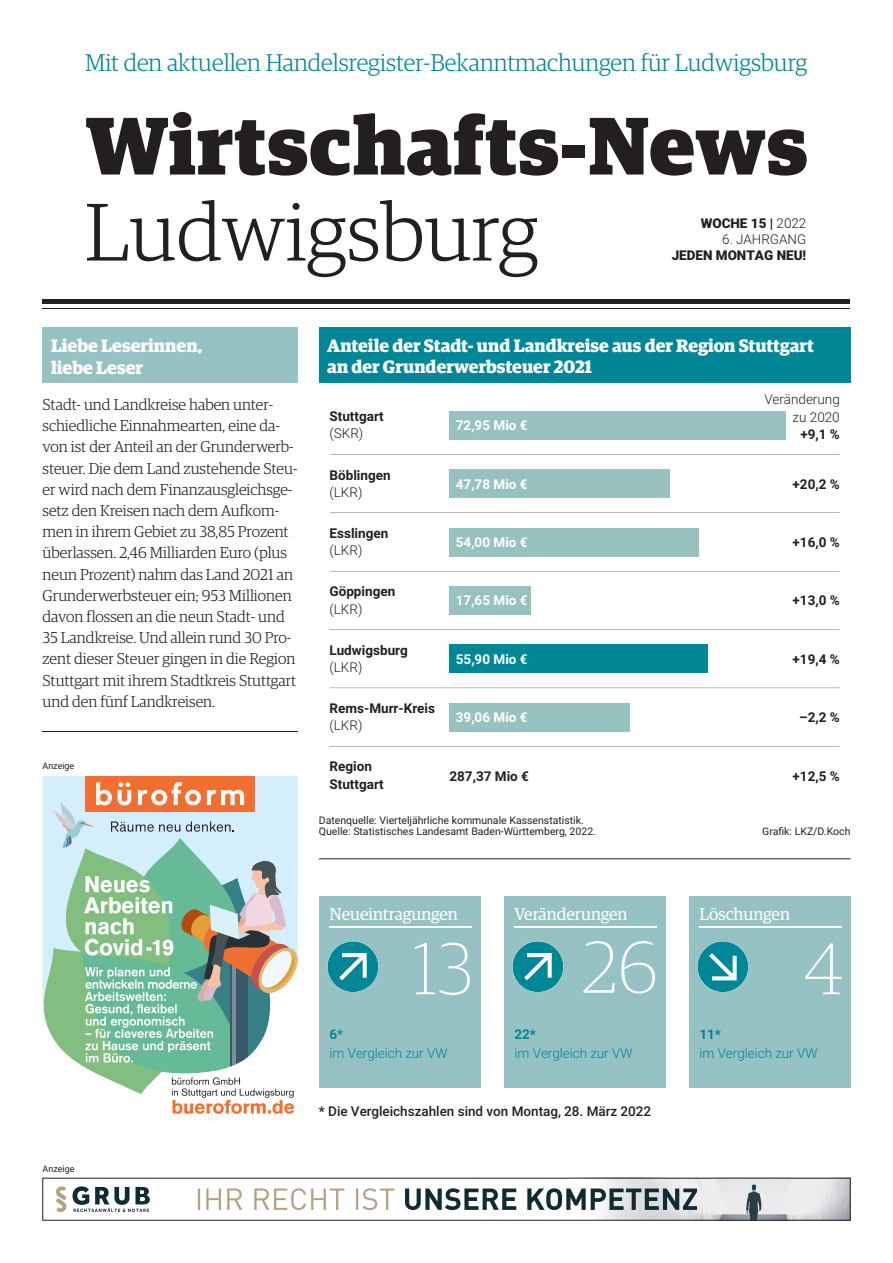
<style>
.page{position:relative;width:893px;height:1263px;background:#fff}
.page>*{position:absolute;margin:0;border:0;box-sizing:border-box;transform-origin:0 0}
.t1{font:81.75px/85.9px "Guardian Egyp Black Standard,Extra Bold,normal 00";letter-spacing:.01em;color:#231f20}
.t2{font:73.5px "Guardian Egyp Thin Standard,275,normal 00";color:#fff}
.t3{font:24.15px "Guardian Egyp Light Standard,Light,normal 00";color:#008795}
.t4{font:18px/21px "Guardian Egyp Bold 00";color:#fff}
.t5{font:18px/22.4px "Guardian Egyp Bold Standard,Bold,normal 00";color:#fff}
.t6{font:17.25px "Guardian Egyp Regular Standard,Normal,normal 00";color:#fff}
.t7{font:15.75px/21.1px "Guardian Egyp Light Standard,Light,normal 00";color:#231f20}
.t8{font:13.5px/17.2px "Roboto Bold 00";color:#231f20}
.t9{font:13.5px/18.3px "Roboto Light Standard,Light,normal 00";color:#008795}
.t10{font:13.5px "Roboto Bold 00";color:#fff}
.t11{font:13.5px "Roboto Medium Standard,Medium,normal 00";color:#231f20}
.t12{font:13.5px/16.4px "Roboto Black Standard,Black,normal 00";color:#231f20;text-align:right}
.t13{font:13.5px/17.2px "Roboto Light 00";color:#231f20;text-align:right}
.t14{font:10.5px "Roboto Regular 00";color:#231f20}
.t15{font:9px "Roboto";color:#231f20}
.t16{font:9px "Roboto Standard,Normal,normal 00";letter-spacing:-.005em;color:#231f20}
.s1{font-family:"Guardian Egyp Light Standard,Light,normal 00"}
.s2{font-family:"Roboto Light Standard,Light,normal 00"}
.s3{font-family:"Roboto Light 00"}
.s4{font-family:"Roboto Bold 01"}
.s5{font-family:"Roboto Light 02"}
.s6{font-family:"Roboto Bold 00"}
.s7{font-family:"Roboto Bold 02"}
.s8{font-family:"Roboto Regular 02"}
.s9{font-family:"Roboto Regular 01"}
.s10{font-family:"Roboto Standard,Bold,normal 00"}
.s11{font-family:"Roboto Standard,Normal,normal 00"}
.s12{font-family:"Roboto Medium Standard,Medium,normal 02"}
</style>
<div class="page">
<img style="left:602px;top:1180px;width:246px;height:38px">
<svg style="left:405px;top:1188px;width:292px;height:22px"></svg>
<svg style="left:198px;top:1188px;width:196px;height:22px"></svg>
<svg style="left:56px;top:1186px;width:11px;height:26px"></svg>
<svg style="left:73px;top:1186px;width:77px;height:26px"></svg>
<hr style="left:43px;top:308px;width:807px;height:1px;background:#231f20">
<div style="left:43px;top:299px;width:807px;height:5px;background:#231f20"></div>
<hr style="left:43px;top:731px;width:255px;height:1px;background:#231f20">
<div style="left:43px;top:327px;width:255px;height:56px;background:#97c2c3"></div>
<div style="left:319px;top:896px;width:161px;height:191px;background:#97c2c3"></div>
<hr style="left:330px;top:926px;width:142px;height:2px;background:#fff">
<svg style="left:327px;top:941px;width:51px;height:51px"></svg>
<div style="left:504px;top:896px;width:161px;height:191px;background:#97c2c3"></div>
<hr style="left:514px;top:926px;width:143px;height:2px;background:#fff">
<svg style="left:512px;top:941px;width:51px;height:51px"></svg>
<div style="left:689px;top:896px;width:161px;height:191px;background:#97c2c3"></div>
<hr style="left:699px;top:926px;width:143px;height:2px;background:#fff">
<svg style="left:697px;top:941px;width:51px;height:51px"></svg>
<hr style="left:319px;top:858px;width:531px;height:1px;background:#231f20">
<div style="left:85px;top:776px;width:170px;height:35px;background:#f36e31"></div>
<svg style="left:43px;top:782px;width:255px;height:332px"></svg>
<div style="left:319px;top:327px;width:531px;height:56px;background:#008797"></div>
<div style="left:449px;top:411px;width:337px;height:28px;background:#98c2c0"></div>
<div style="left:449px;top:469px;width:221px;height:29px;background:#98c2c0"></div>
<div style="left:449px;top:528px;width:250px;height:28px;background:#98c2c0"></div>
<div style="left:449px;top:586px;width:82px;height:28px;background:#98c2c0"></div>
<div style="left:449px;top:644px;width:258px;height:29px;background:#008797"></div>
<div style="left:449px;top:703px;width:181px;height:28px;background:#98c2c0"></div>
<hr style="left:330px;top:454px;width:510px;height:1px;background:#231f20">
<hr style="left:330px;top:513px;width:510px;height:1px;background:#231f20">
<hr style="left:330px;top:571px;width:510px;height:1px;background:#231f20">
<hr style="left:330px;top:629px;width:510px;height:1px;background:#231f20">
<hr style="left:330px;top:688px;width:510px;height:1px;background:#231f20">
<hr style="left:330px;top:746px;width:510px;height:1px;background:#231f20">
<p class="t3" style="left:85px;top:47px;width:724px">Mit den aktuellen Handelsregister-Bekanntmachungen für Ludwigsburg</p>
<p class="t1" style="left:85px;top:94px;width:724px">Wirtschafts-News<br><span class="s1">Ludwigsburg</span></p>
<p class="t12" style="left:701px;top:216px;width:107px">WOCHE 15 | <span class="s2">2022</span></p>
<p class="t12" style="left:672px;top:232px;width:136px"><span class="s2">6. JAHRGANG<br></span>JEDEN MONTAG NEU!</p>
<p class="t5" style="left:51px;top:333px;width:153px">Liebe Leserinnen, liebe Leser</p>
<p class="t7" style="left:43px;top:393px;width:257px">Stadt- und Landkreise haben unter&shy;schiedliche Einnahmearten, eine da&shy;von ist der Anteil an der Grunderwerb&shy;steuer. Die dem Land zustehende Steu&shy;er wird nach dem Finanzausgleichsge&shy;setz den Kreisen nach dem Aufkom&shy;men in ihrem Gebiet zu 38,85 Prozent überlassen. 2,46 Milliarden Euro (plus neun Prozent) nahm das Land 2021 an Grunderwerbsteuer ein; 953 Millionen davon flossen an die neun Stadt- und 35 Landkreise. Und allein rund 30 Pro&shy;zent dieser Steuer gingen in die Region Stuttgart mit ihrem Stadtkreis Stuttgart und den fünf Landkreisen.</p>
<p class="t16" style="left:43px;top:762px;width:33px">Anzeige</p>
<p class="t4" style="left:327px;top:334px;width:488px">Anteile der Stadt- und Landkreise aus der Region Stuttgart an der Grunderwerbsteuer 2021</p>
<p class="t8" style="left:330px;top:409px;width:56px">Stuttgart <span class="s3">(SKR)</span></p>
<p class="t10" style="left:456px;top:420px;width:73px">72,95 Mio <span class="s4">€</span></p>
<p class="t13" style="left:764px;top:392px;width:77px">Ver<span class="s5">ä</span>nderung zu 2020 <span class="s6">+9,1 %</span></p>
<p class="t8" style="left:330px;top:467px;width:63px">B<span class="s7">ö</span>blingen <span class="s3">(LKR)</span></p>
<p class="t10" style="left:456px;top:479px;width:73px">47,78 Mio <span class="s4">€</span></p>
<p class="t8" style="left:793px;top:476px;width:49px">+20,2 %</p>
<p class="t8" style="left:330px;top:526px;width:60px">Esslingen <span class="s3">(LKR)</span></p>
<p class="t10" style="left:456px;top:537px;width:73px">54,00 Mio <span class="s4">€</span></p>
<p class="t8" style="left:793px;top:535px;width:49px">+16,0 %</p>
<p class="t8" style="left:330px;top:584px;width:67px">G<span class="s7">ö</span>ppingen <span class="s3">(LKR)</span></p>
<p class="t10" style="left:456px;top:595px;width:73px">17,65 Mio <span class="s4">€</span></p>
<p class="t8" style="left:793px;top:593px;width:49px">+13,0 %</p>
<p class="t8" style="left:330px;top:642px;width:80px">Ludwigsburg <span class="s3">(LKR)</span></p>
<p class="t10" style="left:456px;top:654px;width:73px">55,90 Mio <span class="s4">€</span></p>
<p class="t8" style="left:793px;top:651px;width:49px">+19,4 %</p>
<p class="t8" style="left:330px;top:701px;width:107px">Rems-Murr-Kreis <span class="s3">(LKR)</span></p>
<p class="t10" style="left:456px;top:712px;width:73px">39,06 Mio <span class="s4">€</span></p>
<p class="t8" style="left:799px;top:710px;width:42px"><span class="s4">–</span>2,2 %</p>
<p class="t8" style="left:330px;top:759px;width:56px">Region<br>Stuttgart</p>
<p class="t8" style="left:449px;top:768px;width:81px">287,37 Mio <span class="s4">€</span></p>
<p class="t8" style="left:793px;top:768px;width:49px">+12,5 %</p>
<p class="t14" style="left:319px;top:816px;width:267px">Datenquelle: Viertelj<span class="s8">ä</span>hrliche kommunale Kassenstatistik.</p>
<p class="t14" style="left:319px;top:827px;width:279px">Quelle: Statistisches Landesamt Baden-W<span class="s8">ü</span>rttemberg, 2022.</p>
<p class="t14" style="left:762px;top:827px;width:90px">Gra<span class="s9">fi</span>k: LKZ/D.Koch</p>
<p class="t15" style="left:43px;top:1162px;width:34px">Anzeige</p>
<p class="t6" style="left:330px;top:902px;width:130px">Neueintragungen</p>
<p class="t6" style="left:514px;top:902px;width:115px">Veränderungen</p>
<p class="t6" style="left:699px;top:902px;width:92px">Löschungen</p>
<p class="t2" style="left:413px;top:922px;width:62px">13</p>
<p class="t2" style="left:582px;top:920px;width:78px">26</p>
<p class="t2" style="left:804px;top:922px;width:41px">4</p>
<p class="t9" style="left:330px;top:1026px;width:119px"><span class="s10">6</span><span class="s11">*<br></span>im Vergleich zur VW</p>
<p class="t9" style="left:514px;top:1026px;width:119px"><span class="s10">22*<br></span>im Vergleich zur VW</p>
<p class="t9" style="left:699px;top:1026px;width:119px"><span class="s10">11*<br></span>im Vergleich zur VW</p>
<p class="t11" style="left:319px;top:1105px;width:334px">* Die Vergleichszahlen sind von Montag, 28. M<span class="s12">ä</span>rz 2022</p>
</div>
